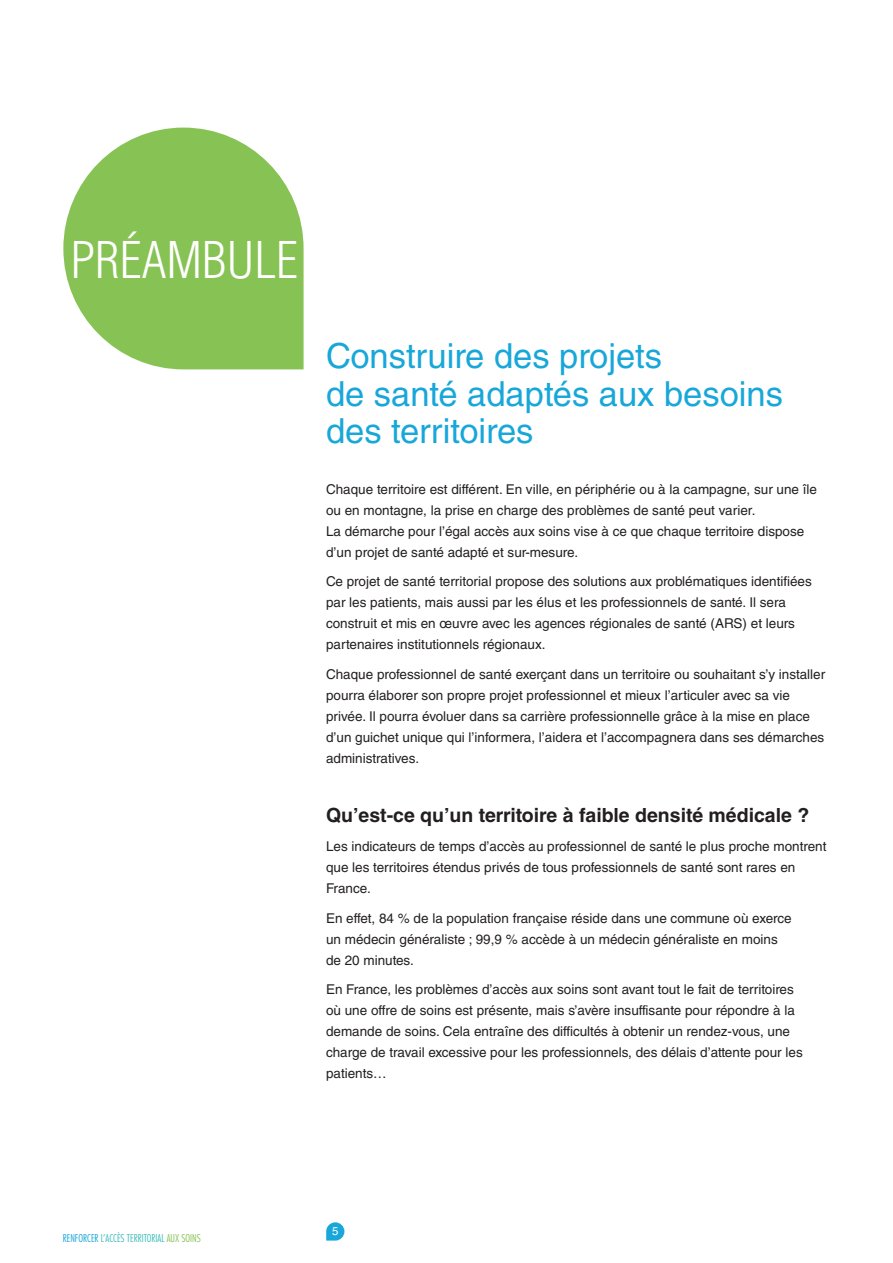
<style>
.page{position:relative;width:893px;height:1263px;background:#fff}
.page>*{position:absolute;margin:0;border:0;box-sizing:border-box;transform-origin:0 0}
.t1{font:300 condensed 49.35px "Helvetica LT Std";color:#fff}
.t2{font:34.5px/37.5px "Helvetica LT Std";color:#18a7d9}
.t3{font:700 19.5px "Helvetica LT Std";color:#231f20}
.t4{font:13.5px/21px "Helvetica LT Std";color:#231f20}
.t5{font:11.4px "Helvetica LT Std";color:#fff}
.t6{font:300 condensed 10.5px "Futura Std";color:#3fbebb}
.s1{color:#18a7d9}
.s2{color:#87c354}
</style>
<div class="page">
<div style="left:326px;top:1222px;width:18px;height:18px;background:#18a7d9;border-radius:9px"></div>
<svg style="left:63px;top:128px;width:241px;height:241px;fill:#87c354"></svg>
<h1 class="t1" style="left:71px;top:229px;width:229px">PRÉAMBULE</h1>
<h2 class="t2" style="left:326px;top:337px;width:458px">Construire des projets<br>de santé adaptés aux besoins des territoires</h2>
<p class="t4" style="left:326px;top:478px;width:493px">Chaque territoire est différent. En ville, en périphérie ou à la campagne, sur une île ou en montagne, la prise en charge des problèmes de santé peut varier.<br>La démarche pour l’égal accès aux soins vise à ce que chaque territoire dispose d’un projet de santé adapté et sur-mesure.</p>
<p class="t4" style="left:326px;top:571px;width:487px">Ce projet de santé territorial propose des solutions aux problématiques identifiées par les patients, mais aussi par les élus et les professionnels de santé. Il sera construit et mis en œuvre avec les agences régionales de santé (ARS) et leurs partenaires institutionnels régionaux.</p>
<p class="t4" style="left:326px;top:663px;width:501px">Chaque professionnel de santé exerçant dans un territoire ou souhaitant s’y installer pourra élaborer son propre projet professionnel et mieux l’articuler avec sa vie privée. Il pourra évoluer dans sa carrière professionnelle grâce à la mise en place d’un guichet unique qui l’informera, l’aidera et l’accompagnera dans ses démarches administratives.</p>
<h3 class="t3" style="left:326px;top:803px;width:485px">Qu’est-ce qu’un territoire à faible densité médicale ?</h3>
<p class="t4" style="left:326px;top:836px;width:502px">Les indicateurs de temps d’accès au professionnel de santé le plus proche montrent que les territoires étendus privés de tous professionnels de santé sont rares en<br>France.</p>
<p class="t4" style="left:326px;top:907px;width:467px">En effet, 84 % de la population française réside dans une commune où exerce un médecin généraliste ; 99,9 % accède à un médecin généraliste en moins de 20 minutes.</p>
<p class="t4" style="left:326px;top:979px;width:478px">En France, les problèmes d’accès aux soins sont avant tout le fait de territoires où une offre de soins est présente, mais s’avère insuffisante pour répondre à la demande de soins. Cela entraîne des difficultés à obtenir un rendez-vous, une charge de travail excessive pour les professionnels, des délais d’attente pour les patients…</p>
<p class="t6" style="left:63px;top:1231px;width:140px"><span class="s1">RENFORCER</span> L’ACCÈS TERRITORIAL <span class="s2">AUX SOINS</span></p>
<p class="t5" style="left:332px;top:1225px;width:8px">5</p>
</div>
